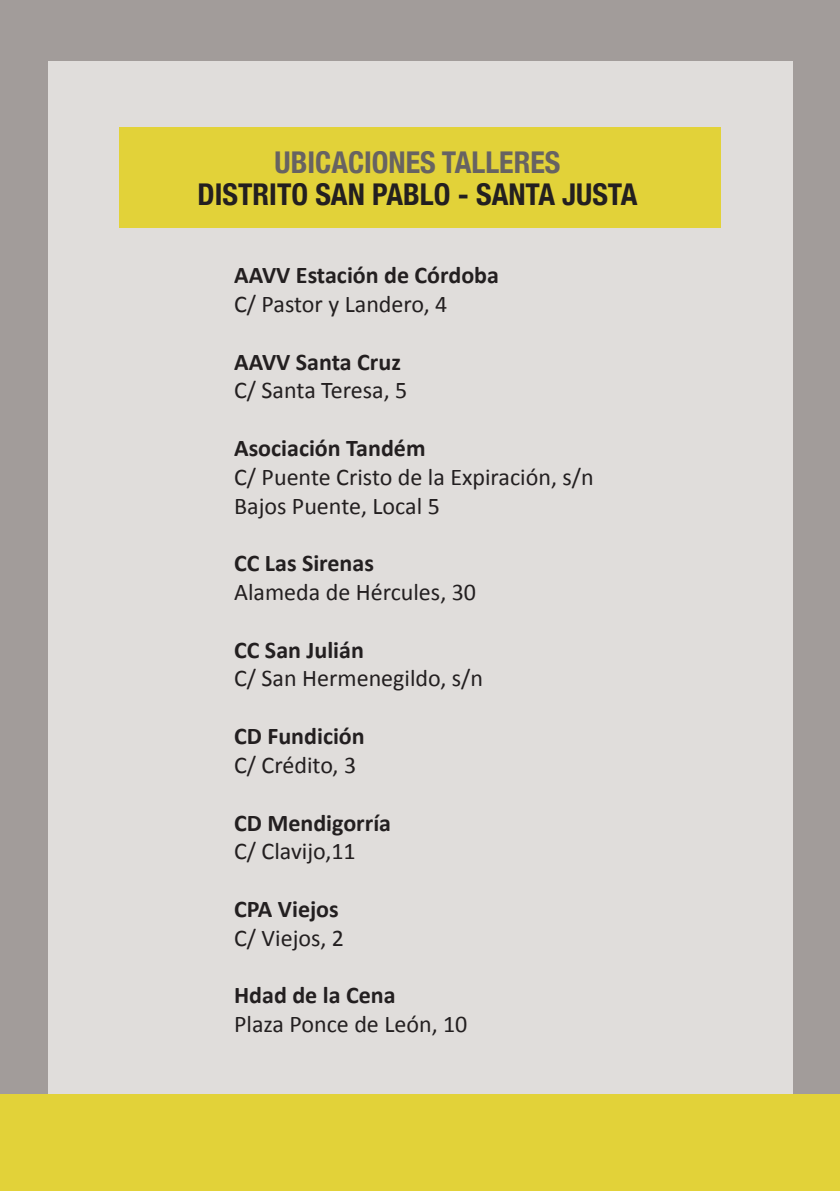
<style>
.page{position:relative;width:840px;height:1191px;background:#fff}
.page>*{position:absolute;margin:0;border:0;box-sizing:border-box;transform-origin:0 0}
.t1{font:700 condensed 30px "Helvetica Neue";color:#231f20}
.t2{font:700 condensed 30px "Helvetica Neue";color:#676362}
.t3{font:24px/28.8px "Calibri";color:#231f20}
.t4{font:700 24px "Calibri";color:#231f20}
</style>
<div class="page">
<div style="left:0;top:0;width:839px;height:1191px;background:#a29c9a"></div>
<hr style="left:839px;top:0;width:1px;height:1191px;background:#a29c9a">
<div style="left:48px;top:62px;width:744px;height:1057px;background:#e0dddb"></div>
<div style="left:0;top:1094px;width:839px;height:97px;background:#e2d239"></div>
<div style="left:119px;top:128px;width:601px;height:100px;background:#e2d239"></div>
<p class="t2" style="left:274px;top:138px;width:287px">UBICACIONES TALLERES</p>
<p class="t1" style="left:197px;top:170px;width:441px">DISTRITO SAN PABLO - SANTA JUSTA</p>
<p class="t4" style="left:234px;top:258px;width:266px">AAVV Estación de Córdoba</p>
<p class="t3" style="left:234px;top:288px;width:215px">C/ Pastor y Landero, 4</p>
<p class="t4" style="left:234px;top:345px;width:168px">AAVV Santa Cruz</p>
<p class="t3" style="left:234px;top:375px;width:175px">C/ Santa Teresa, 5</p>
<p class="t4" style="left:234px;top:431px;width:193px">Asociación Tandém</p>
<p class="t3" style="left:234px;top:461px;width:361px">C/ Puente Cristo de la Expiración, s/n<br>Bajos Puente, Local 5</p>
<p class="t4" style="left:234px;top:546px;width:141px">CC Las Sirenas</p>
<p class="t3" style="left:234px;top:576px;width:243px">Alameda de Hércules, 30</p>
<p class="t4" style="left:234px;top:633px;width:131px">CC San Julián</p>
<p class="t3" style="left:234px;top:663px;width:250px">C/ San Hermenegildo, s/n</p>
<p class="t4" style="left:234px;top:719px;width:132px">CD Fundición</p>
<p class="t3" style="left:234px;top:749px;width:124px">C/ Crédito, 3</p>
<p class="t4" style="left:234px;top:805px;width:158px">CD Mendigorría</p>
<p class="t3" style="left:234px;top:836px;width:123px">C/ Clavijo,11</p>
<p class="t4" style="left:234px;top:892px;width:106px">CPA Viejos</p>
<p class="t3" style="left:234px;top:922px;width:111px">C/ Viejos, 2</p>
<p class="t4" style="left:234px;top:978px;width:163px">Hdad de la Cena</p>
<p class="t3" style="left:234px;top:1008px;width:235px">Plaza Ponce de León, 10</p>
</div>
